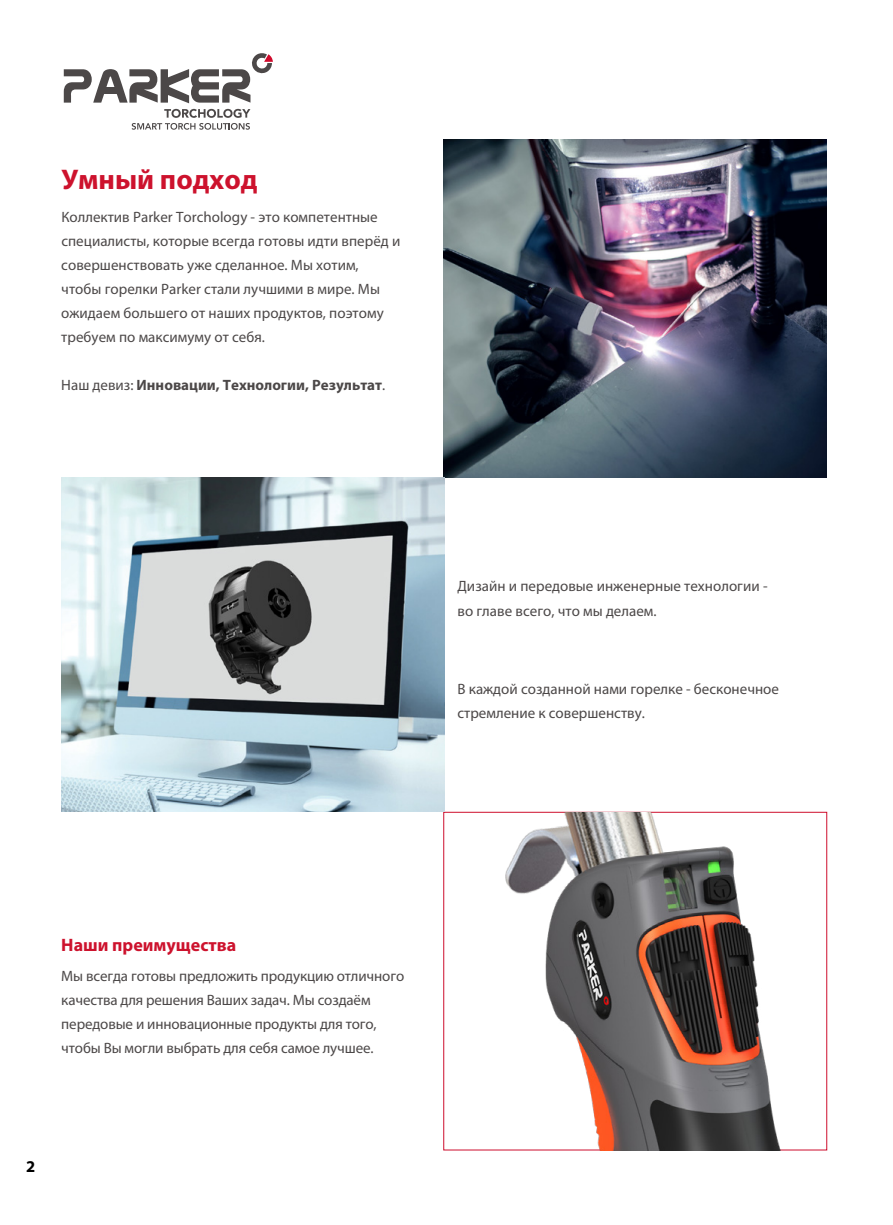
<style>
.page{position:relative;width:893px;height:1225px;background:#fff}
.page>*{position:absolute;margin:0;border:0;box-sizing:border-box;transform-origin:0 0}
.t1{font:700 28.5px "Myriad Pro";color:#cd122d}
.t2{font:700 18px "Myriad Pro";color:#cd122d}
.t3{font:700 16.5px "Myriad Pro";color:#000}
.t4{font:15px/24px "Myriad Pro";color:#4c4848}
.t5{font:700 15px "Myriad Pro";color:#4c4848}
.s1{font-weight:400}
</style>
<div class="page">
<svg style="left:64px;top:53px;width:209px;height:50px"></svg>
<div style="left:100px;top:87px;width:19px;height:6px;background:#4c4848"></div>
<svg style="left:132px;top:109px;width:118px;height:21px"></svg>
<img style="left:444px;top:140px;width:383px;height:337px">
<img style="left:61px;top:477px;width:384px;height:334px">
<img style="left:506px;top:812px;width:296px;height:338px">
<h1 class="t1" style="left:61px;top:160px;width:198px">Умный подход</h1>
<p class="t4" style="left:61px;top:205px;width:341px">Коллектив Parker Torchology - это компетентные специалисты, которые всегда готовы идти вперёд и совершенствовать уже сделанное. Мы хотим, чтобы горелки Parker стали лучшими в мире. Мы ожидаем большего от наших продуктов, поэтому требуем по максимуму от себя.</p>
<p class="t5" style="left:61px;top:375px;width:325px"><span class="s1">Наш девиз:</span> Инновации, Tехнологии, Результат<span class="s1">.</span></p>
<p class="t4" style="left:457px;top:573px;width:312px;line-height:25px">Дизайн и передовые инженерные технологии - во главе всего, что мы делаем.</p>
<p class="t4" style="left:457px;top:676px;width:323px">В каждой созданной нами горелке - бесконечное стремление к совершенству.</p>
<p class="t2" style="left:61px;top:933px;width:176px">Наши преимущества</p>
<p class="t4" style="left:61px;top:963px;width:344px">Мы всегда готовы предложить продукцию отличного качества для решения Ваших задач. Мы создаём передовые и инновационные продукты для того, чтобы Вы могли выбрать для себя самое лучшее.</p>
<p class="t3" style="left:26px;top:1155px;width:11px">2</p>
</div>
